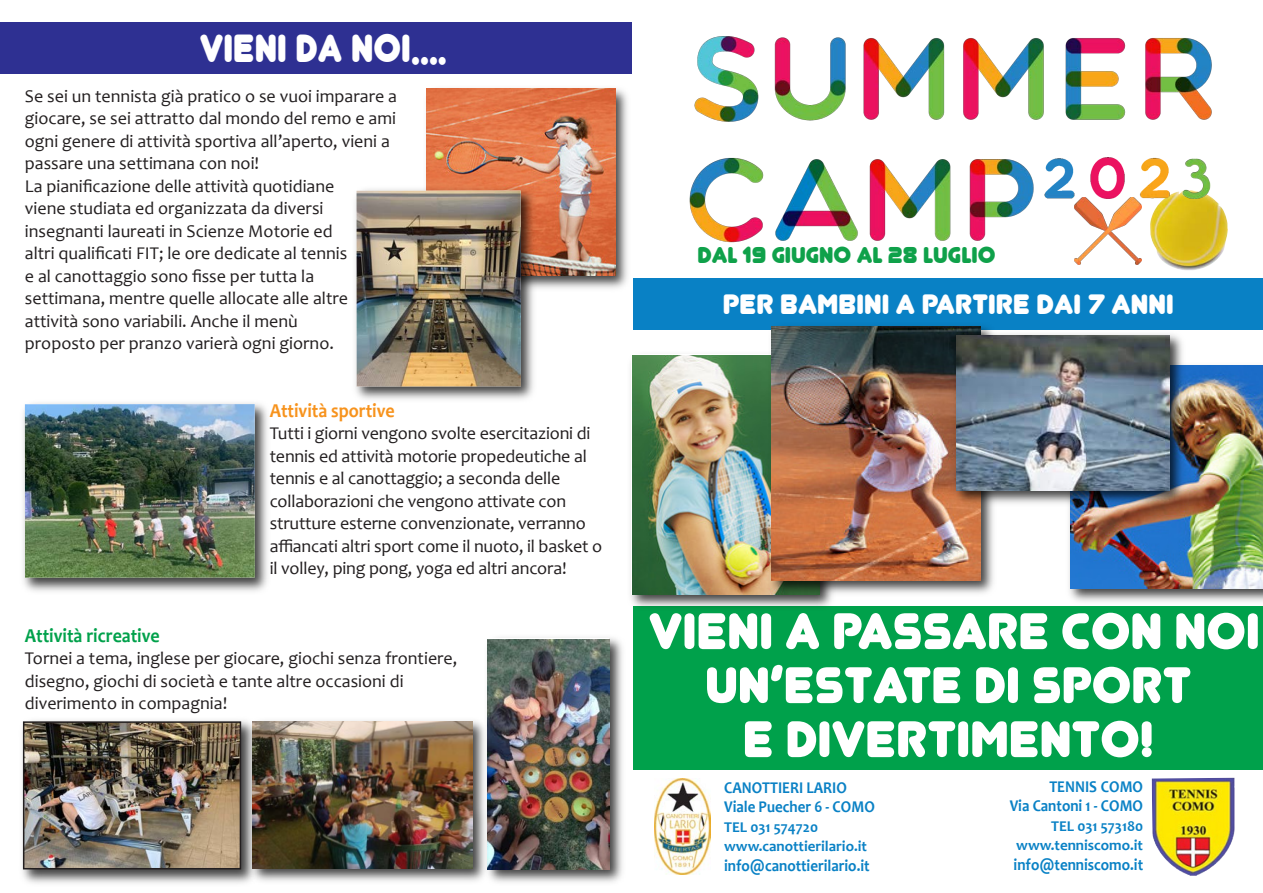
<style>
.page{position:relative;width:1263px;height:893px;background:#fff}
.page>*{position:absolute;margin:0;border:0;box-sizing:border-box;transform-origin:0 0}
.t1{font:60px/54px "Junegull";color:#fff;text-align:center}
.t2{font:46.2px "Junegull";color:#fff;scale:.91 1}
.t3{font:33px "Junegull";color:#fff}
.t4{font:27px "Junegull";color:#0fa14a}
.t5{font:700 19.8px "Candara";color:#00a14b;scale:.91 1}
.t6{font:700 19.8px "Candara";color:#f7931d;scale:.91 1}
.t7{font:18px/22.5px "Candara";color:#231f20}
.t8{font:700 16.5px "Candara";color:#0981c5;scale:.91 1}
.t9{font:700 15px "Candara";color:#0981c5}
</style>
<div class="page">
<img style="left:654px;top:778px;width:56px;height:97px">
<div style="left:633px;top:606px;width:630px;height:164px;background:#00a14b"></div>
<div style="left:633px;top:279px;width:630px;height:51px;background:#0981c5"></div>
<div style="left:0;top:23px;width:631px;height:51px;background:#2e3092"></div>
<img style="left:426px;top:88px;width:208px;height:201px">
<img style="left:427px;top:89px;width:188px;height:187px">
<img style="left:1154px;top:207px;width:74px;height:63px">
<img style="left:630px;top:369px;width:202px;height:238px">
<img style="left:633px;top:355px;width:132px;height:239px">
<img style="left:1069px;top:365px;width:194px;height:237px">
<img style="left:1071px;top:366px;width:192px;height:223px">
<img style="left:765px;top:326px;width:229px;height:273px">
<img style="left:772px;top:326px;width:208px;height:255px">
<img style="left:949px;top:328px;width:239px;height:182px">
<img style="left:956px;top:335px;width:213px;height:156px">
<img style="left:1151px;top:778px;width:84px;height:98px">
<img style="left:689px;top:36px;width:532px;height:209px">
<img style="left:22px;top:720px;width:223px;height:164px">
<img style="left:26px;top:724px;width:212px;height:142px">
<div style="left:23px;top:721px;width:218px;height:148px;border:2px solid #231f20"></div>
<img style="left:1074px;top:198px;width:67px;height:66px">
<img style="left:355px;top:184px;width:185px;height:216px">
<img style="left:356px;top:191px;width:165px;height:195px">
<img style="left:23px;top:403px;width:245px;height:189px">
<img style="left:25px;top:404px;width:230px;height:174px">
<img style="left:487px;top:637px;width:136px;height:246px">
<img style="left:488px;top:639px;width:121px;height:230px">
<img style="left:245px;top:714px;width:247px;height:169px">
<img style="left:252px;top:721px;width:221px;height:148px">
<p class="t2" style="left:200px;top:26px;width:273px">VIENI DA NOI....</p>
<p class="t7" style="left:25px;top:87px;width:374px">Se sei un tennista già pratico o se vuoi imparare a giocare, se sei attratto dal mondo del remo e ami ogni genere di attività sportiva all’aperto, vieni a passare una settimana con noi!<br>La pianificazione delle attività quotidiane<br>viene studiata ed organizzata da diversi insegnanti laureati in Scienze Motorie ed<br>altri qualificati FIT; le ore dedicate al tennis<br>e al canottaggio sono fisse per tutta la settimana, mentre quelle allocate alle altre attività sono variabili. Anche il menù<br>proposto per pranzo varierà ogni giorno.</p>
<p class="t6" style="left:270px;top:403px;width:139px">Attività sportive</p>
<p class="t7" style="left:270px;top:424px;width:334px">Tutti i giorni vengono svolte esercitazioni di tennis ed attività motorie propedeutiche al tennis e al canottaggio; a seconda delle collaborazioni che vengono attivate con strutture esterne convenzionate, verranno affiancati altri sport come il nuoto, il basket o il volley, ping pong, yoga ed altri ancora!</p>
<p class="t5" style="left:25px;top:628px;width:150px">Attività ricreative</p>
<p class="t7" style="left:25px;top:649px;width:434px">Tornei a tema, inglese per giocare, giochi senza frontiere, disegno, giochi di società e tante altre occasioni di diverimento in compagnia!</p>
<p class="t4" style="left:697px;top:242px;width:300px">DAL 19 GIUGNO AL 28 LUGLIO</p>
<p class="t3" style="left:723px;top:287px;width:452px">PER BAMBINI A PARTIRE DAI 7 ANNI</p>
<p class="t1" style="left:649px;top:604px;width:613px">VIENI A PASSARE CON NOI<br>UN’ESTATE DI SPORT</p>
<p class="t1" style="left:743px;top:712px;width:412px">E DIVERTIMENTO!</p>
<p class="t8" style="left:724px;top:781px;width:136px">CANOTTIERI LARIO</p>
<p class="t8" style="left:724px;top:800px;width:167px">Viale Puecher 6 ‐ COMO</p>
<p class="t9" style="left:724px;top:821px;width:95px">TEL 031 574720</p>
<p class="t9" style="left:724px;top:841px;width:144px">www.canottierilario.it</p>
<p class="t8" style="left:724px;top:859px;width:161px">info@canottierilario.it</p>
<p class="t8" style="left:1049px;top:780px;width:104px">TENNIS COMO</p>
<p class="t8" style="left:1010px;top:799px;width:148px">Via Cantoni 1 ‐ COMO</p>
<p class="t9" style="left:1051px;top:820px;width:93px">TEL 031 573180</p>
<p class="t9" style="left:1016px;top:839px;width:128px">www.tenniscomo.it</p>
<p class="t8" style="left:1014px;top:858px;width:144px">info@tenniscomo.it</p>
</div>
